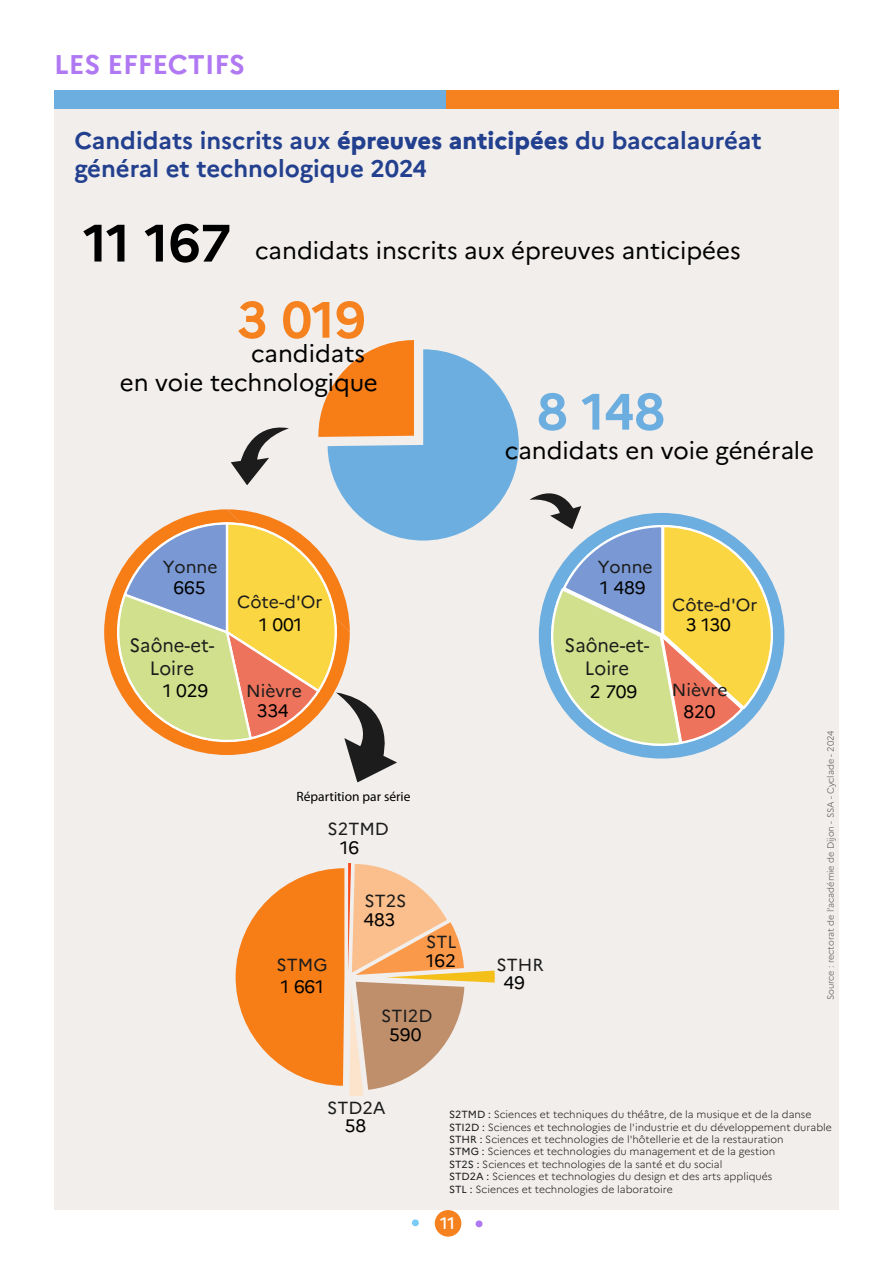
<style>
.page{position:relative;width:893px;height:1263px;background:#fff}
.page>*{position:absolute;margin:0;border:0;box-sizing:border-box;transform-origin:0 0}
.t1{font:54px "Marianne";color:#78ccf5}
.t2{font:54px "Marianne";color:#b078f2}
.t3{font:700 52.5px "Marianne";color:#000}
.t4{font:700 51px "Marianne";color:#6caedf}
.t5{font:700 51px "Marianne";color:#f5821f}
.t6{font:700 27px "Marianne";color:#b078f2}
.t7{font:24px/28.8px "Marianne";color:#000}
.t8{font:700 24px/28.5px "Marianne";color:#23408f}
.t9{font:19.35px/23.1px "Marianne";color:#1c1c1c;text-align:center;scale:.95 1}
.t10{font:18px "Marianne";letter-spacing:-.005em;color:#000}
.t11{font:17.55px "Marianne";color:#1c1c1c}
.t12{font:500 16.5px "Marianne";color:#fff}
.t13{font:13.5px "Myriad Pro";color:#000}
.t14{font:300 10.35px/12.5px "Marianne";color:#1c1c1c}
.t15{font:300 9px "Marianne";color:#575756}
.s1{font-weight:800}
.s2{font-weight:400}
</style>
<div class="page">
<div style="left:435px;top:1210px;width:26px;height:26px;background:#f5821f;border-radius:50%"></div>
<div style="left:54px;top:104px;width:785px;height:1106px;background:#f1eeec"></div>
<div style="left:54px;top:90px;width:392px;height:18px;background:#6caedf"></div>
<div style="left:446px;top:90px;width:393px;height:18px;background:#f5821f"></div>
<svg style="left:104px;top:587px;width:9px;height:91px"></svg>
<svg style="left:529px;top:493px;width:245px;height:261px"></svg>
<svg style="left:113px;top:340px;width:406px;height:442px"></svg>
<svg style="left:235px;top:863px;width:260px;height:233px"></svg>
<h3 class="t6" style="left:54px;top:48px;width:192px">LES EFFECTIFS</h3>
<h3 class="t8" style="left:74px;top:126px;width:689px">Candidats inscrits aux <span class="s1">épreuves anticipées</span> du baccalauréat général et technologique 2024</h3>
<h2 class="t3" style="left:83px;top:211px;width:150px">11 167</h2>
<h3 class="t7" style="left:255px;top:236px;width:487px">candidats inscrits aux épreuves anticipées</h3>
<h3 class="t5" style="left:237px;top:288px;width:130px">3 019</h3>
<h3 class="t7" style="left:120px;top:339px;width:259px;text-indent:131px">candidats en voie technologique</h3>
<h3 class="t11" style="left:163px;top:556px;width:56px">Yonne</h3>
<h3 class="t10" style="left:174px;top:577px;width:34px">665</h3>
<h3 class="t9" style="left:129px;top:634px;width:91px">Saône-et-<br>Loire</h3>
<h3 class="t10" style="left:163px;top:680px;width:47px">1 029</h3>
<h3 class="t11" style="left:237px;top:591px;width:87px">Côte-d'Or</h3>
<h3 class="t10" style="left:259px;top:614px;width:45px">1 001</h3>
<h3 class="t11" style="left:246px;top:680px;width:57px">Nièvre</h3>
<h3 class="t10" style="left:257px;top:700px;width:33px">334</h3>
<h3 class="t13" style="left:297px;top:788px;width:115px">Répartition par série</h3>
<h3 class="t11" style="left:328px;top:818px;width:63px">S2TMD</h3>
<h3 class="t10" style="left:340px;top:837px;width:21px">16</h3>
<h3 class="t11" style="left:364px;top:890px;width:44px">ST2S</h3>
<h3 class="t11" style="left:277px;top:953px;width:52px">STMG</h3>
<h3 class="t10" style="left:281px;top:975px;width:44px">1 661</h3>
<h3 class="t10" style="left:363px;top:908px;width:33px">483</h3>
<h3 class="t11" style="left:426px;top:931px;width:32px">STL</h3>
<h3 class="t10" style="left:426px;top:949px;width:31px">162</h3>
<h3 class="t11" style="left:381px;top:1005px;width:53px">STI2D</h3>
<h3 class="t10" style="left:389px;top:1024px;width:34px">590</h3>
<h3 class="t4" style="left:537px;top:380px;width:129px">8 148</h3>
<h3 class="t7" style="left:505px;top:436px;width:311px">candidats en voie générale</h3>
<h3 class="t11" style="left:598px;top:556px;width:56px">Yonne</h3>
<h3 class="t10" style="left:600px;top:577px;width:47px">1 489</h3>
<h3 class="t9" style="left:564px;top:633px;width:91px">Saône-et-<br>Loire</h3>
<h3 class="t10" style="left:590px;top:680px;width:49px">2 709</h3>
<h3 class="t11" style="left:672px;top:594px;width:87px">Côte-d'Or</h3>
<h3 class="t10" style="left:686px;top:614px;width:47px">3 130</h3>
<h3 class="t11" style="left:672px;top:679px;width:57px">Nièvre</h3>
<h3 class="t10" style="left:683px;top:700px;width:34px">820</h3>
<h3 class="t11" style="left:497px;top:954px;width:49px">STHR</h3>
<h3 class="t10" style="left:503px;top:972px;width:23px">49</h3>
<p class="t15" style="left:825px;top:1000px;width:271px;rotate:-90deg">Source : rectorat de l’académie de Dijon - SSA - Cyclade - 2024</p>
<h3 class="t11" style="left:327px;top:1097px;width:60px">STD2A</h3>
<h3 class="t10" style="left:345px;top:1115px;width:23px">58</h3>
<p class="t14" style="left:449px;top:1108px;width:384px"><span class="s2">S2TMD :</span> Sciences et techniques du théâtre, de la musique et de la danse <span class="s2">STI2D :</span> Sciences et technologies de l'industrie et du développement durable <span class="s2">STHR :</span> Sciences et technologies de l'hôtellerie et de la restauration<br><span class="s2">STMG :</span> Sciences et technologies du management et de la gestion<br><span class="s2">ST2S :</span> Sciences et technologies de la santé et du social<br><span class="s2">STD2A :</span> Sciences et technologies du design et des arts appliqués<br><span class="s2">STL :</span> Sciences et technologies de laboratoire</p>
<h1 class="t1" style="left:408px;top:1173px;width:16px">.</h1>
<h3 class="t12" style="left:440px;top:1212px;width:16px">11</h3>
<h1 class="t2" style="left:472px;top:1174px;width:16px">.</h1>
</div>
